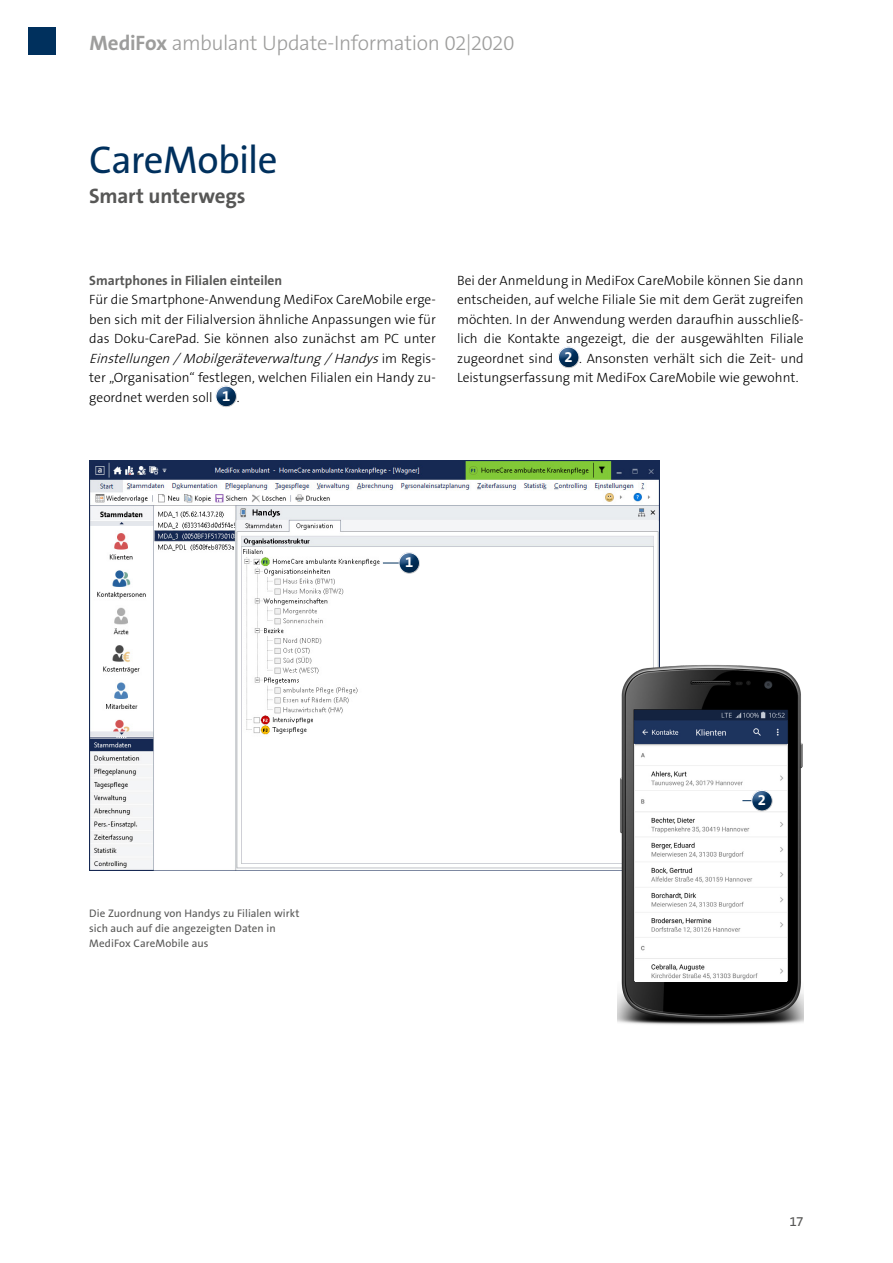
<style>
.page{position:relative;width:893px;height:1263px;background:#fff}
.page>*{position:absolute;margin:0;border:0;box-sizing:border-box;transform-origin:0 0}
.t1{font:39px "The Sans B5 Plain";letter-spacing:-.015em;color:#00305d}
.t2{font:300 21px "The Sans B3";letter-spacing:-.025em;color:#9d9d9c}
.t3{font:700 21px "The Sans B7";letter-spacing:-.01em;color:#575756}
.t4{font:700 15px "The Sans B7";color:#fff}
.t5{font:300 13.5px/19.5px "The Sans B3";color:#000;text-align:justify}
.t6{font:700 13.5px "The Sans B7";color:#575756}
.t7{font:13.5px "The Sans B5 Plain";color:#575756}
.t8{font:10.95px/15px "The Sans B5 Plain";letter-spacing:.005em;color:#575756}
.s1{font-family:"The Sans B7";font-weight:700}
.s2{font-style:italic}
.s3{font-family:"The Sans B7";font-weight:700;font-size:15px;color:#fff}
</style>
<div class="page">
<div style="left:28px;top:28px;width:27px;height:27px;background:#00305d"></div>
<div style="left:209px;top:384px;width:38px;height:25px;background:#000;opacity:.2"></div>
<div style="left:551px;top:345px;width:39px;height:25px;background:#000;opacity:.2"></div>
<img style="left:89px;top:460px;width:570px;height:410px">
<div style="left:388px;top:543px;width:39px;height:33px;background:#7682a5;opacity:.75"></div>
<div style="left:392px;top:551px;width:39px;height:25px;background:#000;opacity:.2"></div>
<img style="left:617px;top:664px;width:187px;height:361px">
<img style="left:635px;top:710px;width:152px;height:271px">
<div style="left:741px;top:781px;width:38px;height:32px;background:#fff"></div>
<div style="left:744px;top:788px;width:39px;height:26px;background:#000;opacity:.2"></div>
<h2 class="t2" style="left:89px;top:31px;width:427px"><span class="s1">MediFox</span> ambulant Update-Information 02|2020</h2>
<h1 class="t1" style="left:89px;top:139px;width:190px">CareMobile</h1>
<h2 class="t3" style="left:89px;top:185px;width:158px">Smart unterwegs</h2>
<p class="t6" style="left:89px;top:273px;width:194px">Smartphones in Filialen einteilen</p>
<p class="t5" style="left:89px;top:290px;width:348px">Für die Smartphone-Anwendung MediFox CareMobile erge&shy;ben sich mit der Filialversion ähnliche Anpassungen wie für das Doku-CarePad. Sie können also zunächst am PC unter <span class="s2">Einstellungen /Mobilgeräteverwaltung/Handys</span>i m R e g i s - ter „Organisation“ festlegen, welchen Filialen ein Handy zu&shy;geordnet werden soll <span class="s3">1</span> .</p>
<p class="t5" style="left:457px;top:271px;width:348px">Bei der Anmeldung in MediFox CareMobile können Sie dann entscheiden, auf welche Filiale Sie mit dem Gerät zugreifen möchten. In der Anwendung werden daraufhin ausschließ&shy;lich die Kontakte angezeigt, die der ausgewählten Filiale zugeordnet sind <span class="s3">2</span> . Ansonsten verhält sich die Zeit- und Leistungserfassung mit MediFox CareMobile wie gewohnt.</p>
<p class="t4" style="left:405px;top:554px;width:10px">1</p>
<p class="t8" style="left:89px;top:906px;width:212px">Die Zuordnung von Handys zu Filialen wirkt sich auch auf die angezeigten Daten in<br>MediFox CareMobile aus</p>
<p class="t4" style="left:758px;top:792px;width:10px">2</p>
<p class="t7" style="left:789px;top:1214px;width:16px">17</p>
</div>
